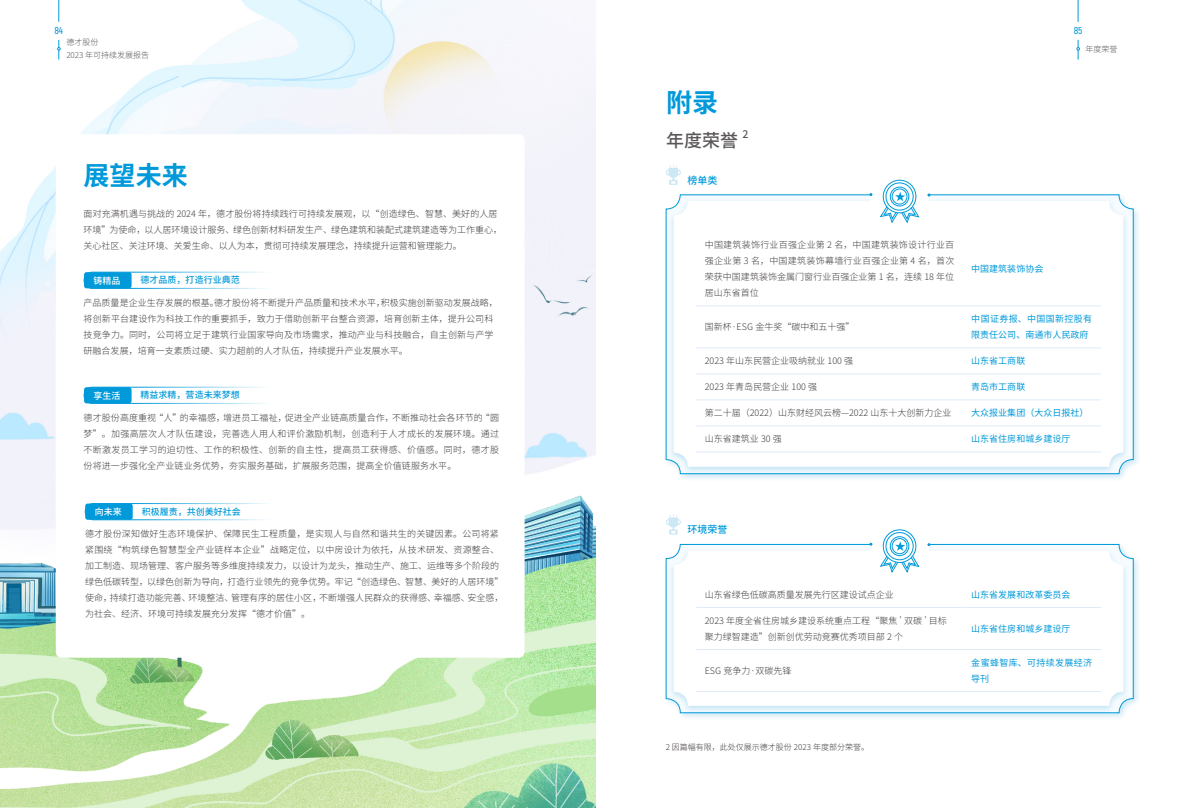
<style>
.page{position:relative;width:1191px;height:808px;background:#fff}
.page>*{position:absolute;margin:0;border:0;box-sizing:border-box;transform-origin:0 0}
.t1{font:700 26px "Source Han Sans CN";color:#0099d9}
.t2{font:500 18px "Source Han Sans CN";color:#5b5657}
.t3{font:500 10.5px "Source Han Sans CN";color:#5b5657}
.t4{font:500 10px "Source Han Sans CN";color:#0099d9}
.t5{font:600 10px "Akrobat";color:#0099d9}
.t6{font:300 9px/16px "Source Han Sans CN";color:#3e3a39}
.t7{font:9px "Source Han Sans CN";color:#0099d9}
.t8{font:500 9px "Source Han Sans CN";color:#0099d9}
.t9{font:9px/16px "Source Han Sans CN";letter-spacing:.02em;color:#0099d9}
.t10{font:9px/16px "Source Han Sans CN";letter-spacing:.04em;color:#0099d9}
.t11{font:500 9px "Source Han Sans CN";color:#fff}
.t12{font:300 8px "Source Han Sans CN";color:#3e3a39}
.t13{font:300 8px/13px "Source Han Sans CN";color:#595757}
</style>
<div class="page">
<img style="left:0;top:0;width:595px;height:808px">
<div style="left:56px;top:134px;width:468px;height:524px;background:#fff;border-radius:6px"></div>
<div style="left:84px;top:272px;width:48px;height:16px;background:#0099d9;border-radius:2px"></div>
<div style="left:84px;top:387px;width:48px;height:16px;background:#0099d9;border-radius:2px"></div>
<div style="left:85px;top:503px;width:48px;height:17px;background:#0099d9;border-radius:2px"></div>
<div style="left:84px;top:272px;width:195px;height:16px;border:1px solid #0099d9;border-radius:8px"></div>
<div style="left:84px;top:387px;width:195px;height:16px;border:1px solid #0099d9;border-radius:8px"></div>
<div style="left:85px;top:503px;width:195px;height:17px;border:1px solid #0099d9;border-radius:8px"></div>
<svg style="left:59px;top:0;width:1px;height:22px"></svg>
<svg style="left:57px;top:40px;width:3px;height:20px"></svg>
<hr style="left:1078px;top:0;width:1px;height:60px;background:#0099d9">
<div style="left:1048px;top:22px;width:60px;height:18px;background:#fff;border-radius:8px"></div>
<div style="left:663px;top:192px;width:479px;height:290px;background:#008ccf;opacity:.2"></div>
<div style="left:663px;top:541px;width:479px;height:180px;background:#008ccf;opacity:.2"></div>
<div style="left:668px;top:198px;width:461px;height:277px;background:#008ccf;opacity:.2"></div>
<div style="left:673px;top:201px;width:450px;height:266px;background:#fff;border-radius:14px"></div>
<div style="left:668px;top:548px;width:461px;height:166px;background:#008ccf;opacity:.2"></div>
<div style="left:673px;top:551px;width:450px;height:155px;background:#fff;border-radius:14px"></div>
<div style="left:870px;top:188px;width:59px;height:30px;background:#fff"></div>
<div style="left:870px;top:537px;width:59px;height:30px;background:#fff"></div>
<svg style="left:883px;top:180px;width:33px;height:33px"></svg>
<div style="left:883px;top:180px;width:33px;height:33px;border:1px solid #0099d9;border-radius:50%"></div>
<svg style="left:883px;top:530px;width:33px;height:32px"></svg>
<div style="left:883px;top:530px;width:33px;height:33px;border:1px solid #0099d9;border-radius:50%"></div>
<div style="left:885px;top:183px;width:28px;height:27px;border:1px solid #0099d9;border-radius:50%"></div>
<div style="left:885px;top:532px;width:28px;height:28px;border:1px solid #0099d9;border-radius:50%"></div>
<div style="left:890px;top:187px;width:19px;height:19px;border:1px solid #0099d9;border-radius:50%"></div>
<div style="left:890px;top:536px;width:19px;height:20px;border:1px solid #0099d9;border-radius:50%"></div>
<div style="left:892px;top:189px;width:15px;height:15px;border:1px solid #0099d9;border-radius:50%"></div>
<div style="left:892px;top:538px;width:15px;height:16px;border:1px solid #0099d9;border-radius:50%"></div>
<svg style="left:880px;top:192px;width:39px;height:31px"></svg>
<svg style="left:879px;top:541px;width:40px;height:32px"></svg>
<svg style="left:665px;top:164px;width:16px;height:21px"></svg>
<svg style="left:666px;top:514px;width:15px;height:21px"></svg>
<hr style="left:696px;top:306px;width:266px;height:1px;background:#ddebf8">
<hr style="left:962px;top:306px;width:138px;height:1px;background:#ddebf8">
<hr style="left:696px;top:348px;width:266px;height:1px;background:#ddebf8">
<hr style="left:962px;top:348px;width:138px;height:1px;background:#ddebf8">
<hr style="left:696px;top:374px;width:266px;height:1px;background:#ddebf8">
<hr style="left:962px;top:374px;width:138px;height:1px;background:#ddebf8">
<hr style="left:696px;top:400px;width:266px;height:1px;background:#ddebf8">
<hr style="left:962px;top:400px;width:138px;height:1px;background:#ddebf8">
<hr style="left:696px;top:426px;width:266px;height:1px;background:#ddebf8">
<hr style="left:962px;top:426px;width:138px;height:1px;background:#ddebf8">
<hr style="left:696px;top:452px;width:266px;height:1px;background:#ddebf8">
<hr style="left:962px;top:452px;width:138px;height:1px;background:#ddebf8">
<hr style="left:696px;top:607px;width:266px;height:1px;background:#ddebf8">
<hr style="left:962px;top:607px;width:138px;height:1px;background:#ddebf8">
<hr style="left:696px;top:649px;width:266px;height:1px;background:#ddebf8">
<hr style="left:962px;top:649px;width:138px;height:1px;background:#ddebf8">
<hr style="left:696px;top:691px;width:266px;height:1px;background:#ddebf8">
<hr style="left:962px;top:691px;width:138px;height:1px;background:#ddebf8">
<p class="t5" style="left:54px;top:25px;width:10px">84</p>
<p class="t13" style="left:66px;top:36px;width:84px">德才股份<br>2023 年可持续发展报告</p>
<h1 class="t1" style="left:84px;top:160px;width:106px">展望未来</h1>
<p class="t6" style="left:84px;top:206px;width:420px">面对充满机遇与挑战的 2024 年，德才股份将持续践行可持续发展观，以“创造绿色、智慧、美好的人居环境”为使命，以人居环境设计服务、绿色创新材料研发生产、绿色建筑和装配式建筑建造等为工作重心，关心社区、关注环境、关爱生命、以人为本，贯彻可持续发展理念，持续提升运营和管理能力。</p>
<p class="t11" style="left:94px;top:275px;width:28px">铸精品</p>
<p class="t8" style="left:141px;top:275px;width:100px">德才品质，打造行业典范</p>
<p class="t6" style="left:84px;top:295px;width:416px">产品质量是企业生存发展的根基。德才股份将不断提升产品质量和技术水平，积极实施创新驱动发展战略，将创新平台建设作为科技工作的重要抓手，致力于借助创新平台整合资源，培育创新主体，提升公司科技竞争力。同时，公司将立足于建筑行业国家导向及市场需求，推动产业与科技融合，自主创新与产学研融合发展，培育一支素质过硬、实力超前的人才队伍，持续提升产业发展水平。</p>
<p class="t11" style="left:94px;top:390px;width:28px">享生活</p>
<p class="t8" style="left:141px;top:390px;width:100px">精益求精，营造未来梦想</p>
<p class="t6" style="left:84px;top:410px;width:417px;text-align:justify">德才股份高度重视“人”的幸福感，增进员工福祉，促进全产业链高质量合作，不断推动社会各环节的“圆梦”。加强高层次人才队伍建设，完善选人用人和评价激励机制，创造利于人才成长的发展环境。通过不断激发员工学习的迫切性、工作的积极性、创新的自主性，提高员工获得感、价值感。同时，德才股份将进一步强化全产业链业务优势，夯实服务基础，扩展服务范围，提高全价值链服务水平。</p>
<p class="t11" style="left:95px;top:507px;width:28px">向未来</p>
<p class="t8" style="left:142px;top:506px;width:100px">积极履责，共创美好社会</p>
<p class="t6" style="left:85px;top:526px;width:420px">德才股份深知做好生态环境保护、保障民生工程质量，是实现人与自然和谐共生的关键因素。公司将紧紧围绕“构筑绿色智慧型全产业链样本企业”战略定位，以中房设计为依托，从技术研发、资源整合、加工制造、现场管理、客户服务等多维度持续发力，以设计为龙头，推动生产、施工、运维等多个阶段的绿色低碳转型，以绿色创新为导向，打造行业领先的竞争优势。牢记“创造绿色、智慧、美好的人居环境”使命，持续打造功能完善、环境整洁、管理有序的居住小区，不断增强人民群众的获得感、幸福感、安全感，为社会、经济、环境可持续发展充分发挥“德才价值”。</p>
<p class="t5" style="left:1073px;top:25px;width:10px">85</p>
<h1 class="t1" style="left:666px;top:88px;width:53px">附录</h1>
<h2 class="t2" style="left:666px;top:130px;width:73px">年度荣誉</h2>
<p class="t3" style="left:742px;top:128px;width:7px">2</p>
<p class="t4" style="left:687px;top:174px;width:31px">榜单类</p>
<p class="t6" style="left:704px;top:237px;width:251px;text-align:justify">中国建筑装饰行业百强企业第 2 名，中国建筑装饰设计行业百强企业第 3 名，中国建筑装饰幕墙行业百强企业第 4 名，首次荣获中国建筑装饰金属门窗行业百强企业第 1 名，连续 18 年位居山东省首位</p>
<p class="t7" style="left:971px;top:264px;width:73px">中国建筑装饰协会</p>
<p class="t13" style="left:1085px;top:43px;width:33px">年度荣誉</p>
<p class="t6" style="left:704px;top:319px;width:151px">国新杯·ESG 金牛奖“碳中和五十强”</p>
<p class="t9" style="left:971px;top:311px;width:122px">中国证券报、中国国新控股有限责任公司、南通市人民政府</p>
<p class="t6" style="left:704px;top:353px;width:150px">2023 年山东民营企业吸纳就业 100 强</p>
<p class="t7" style="left:971px;top:356px;width:55px">山东省工商联</p>
<p class="t6" style="left:704px;top:379px;width:114px">2023 年青岛民营企业 100 强</p>
<p class="t7" style="left:971px;top:382px;width:55px">青岛市工商联</p>
<p class="t6" style="left:704px;top:405px;width:248px">第二十届（2022）山东财经风云榜—2022 山东十大创新力企业</p>
<p class="t7" style="left:971px;top:408px;width:118px">大众报业集团（大众日报社）</p>
<p class="t6" style="left:704px;top:431px;width:79px">山东省建筑业 30 强</p>
<p class="t7" style="left:971px;top:434px;width:100px">山东省住房和城乡建设厅</p>
<p class="t4" style="left:687px;top:524px;width:41px">环境荣誉</p>
<p class="t6" style="left:704px;top:587px;width:190px">山东省绿色低碳高质量发展先行区建设试点企业</p>
<p class="t7" style="left:971px;top:589px;width:100px">山东省发展和改革委员会</p>
<p class="t6" style="left:704px;top:613px;width:244px">2023 年度全省住房城乡建设系统重点工程“聚焦 ' 双碳 ' 目标聚力绿智建造”创新创优劳动竞赛优秀项目部 2 个</p>
<p class="t7" style="left:971px;top:623px;width:100px">山东省住房和城乡建设厅</p>
<p class="t6" style="left:704px;top:663px;width:88px">ESG 竞争力·双碳先锋</p>
<p class="t10" style="left:971px;top:655px;width:122px">金蜜蜂智库、可持续发展经济导刊</p>
<p class="t12" style="left:666px;top:743px;width:205px">2 因篇幅有限，此处仅展示德才股份 2023 年度部分荣誉。</p>
</div>
